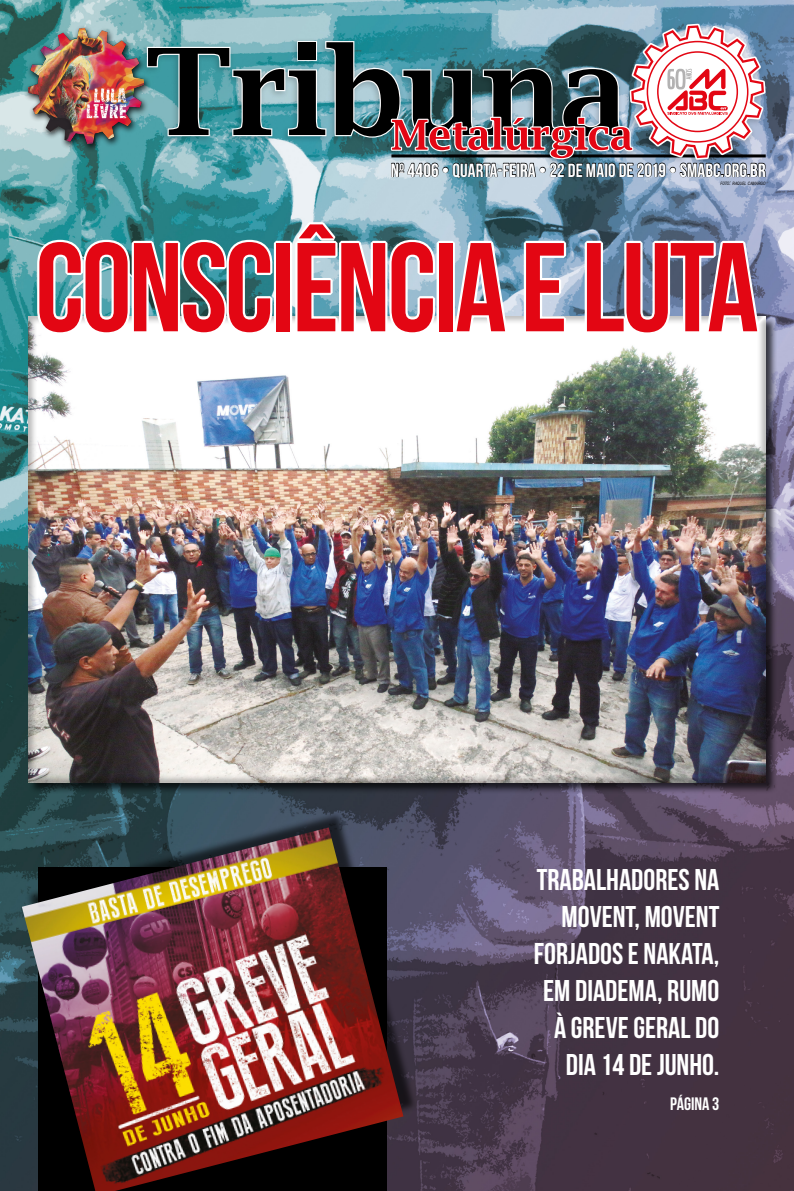
<style>
.page{position:relative;width:794px;height:1191px;background:#fff}
.page>*{position:absolute;margin:0;border:0;box-sizing:border-box;transform-origin:0 0}
.t1{font:126px "Bebas Neue";letter-spacing:-.02em;color:#e30613}
.t2{font:30px/37px "Bebas Neue";color:#fff;text-align:right}
.t3{font:19px "Bebas Neue";letter-spacing:.005em;color:#fff}
.t4{font:18px "Bebas Neue";color:#fff}
.t5{font:italic condensed 4.4px "Swiss 721 BT";color:#000}
.s1{font-size:6.2px}
</style>
<div class="page">
<img style="left:0;top:0;width:794px;height:1191px">
<div style="left:28px;top:316px;width:749px;height:478px;background:#000;opacity:.7"></div>
<div style="left:20px;top:310px;width:753px;height:472px;background:#000;opacity:.28"></div>
<div style="left:139px;top:20px;width:631px;height:148px;background:#000;opacity:.2"></div>
<div style="left:24px;top:25px;width:127px;height:127px;background:#000;opacity:.8"></div>
<img style="left:28px;top:28px;width:116px;height:116px">
<img style="left:147px;top:23px;width:619px;height:163px">
<svg style="left:35px;top:237px;width:240px;height:100px"></svg>
<div style="left:274px;top:241px;width:18px;height:92px;border:4px solid #fff"></div>
<svg style="left:289px;top:220px;width:148px;height:117px"></svg>
<div style="left:436px;top:241px;width:19px;height:92px;border:4px solid #fff"></div>
<svg style="left:451px;top:238px;width:59px;height:98px"></svg>
<svg style="left:521px;top:238px;width:47px;height:98px"></svg>
<svg style="left:582px;top:238px;width:180px;height:99px"></svg>
<div style="left:25px;top:811px;width:393px;height:379px;background:#000;opacity:.63"></div>
<img style="left:22px;top:827px;width:381px;height:364px">
<p class="t3" style="left:391px;top:160px;width:376px">Nº 4406 • QUARTA-FEIRA • 22 DE MAIO DE 2019 • SMABC.ORG.BR</p>
<p class="t5" style="left:720px;top:181px;width:47px">FOTO<span class="s1">:</span> RAQUEL CAMARGO</p>
<h1 class="t1" style="left:35px;top:219px;width:724px">CONSCIÊNCIA E LUTA</h1>
<p class="t2" style="left:534px;top:861px;width:187px">TRABALHADORES NA<br>MOVENT, MOVENT<br>FORJADOS E NAKATA,<br>EM DIADEMA, RUMO<br>À GREVE GERAL DO<br>DIA 14 DE JUNHO.</p>
<p class="t4" style="left:670px;top:1093px;width:51px">PÁGINA 3</p>
</div>
